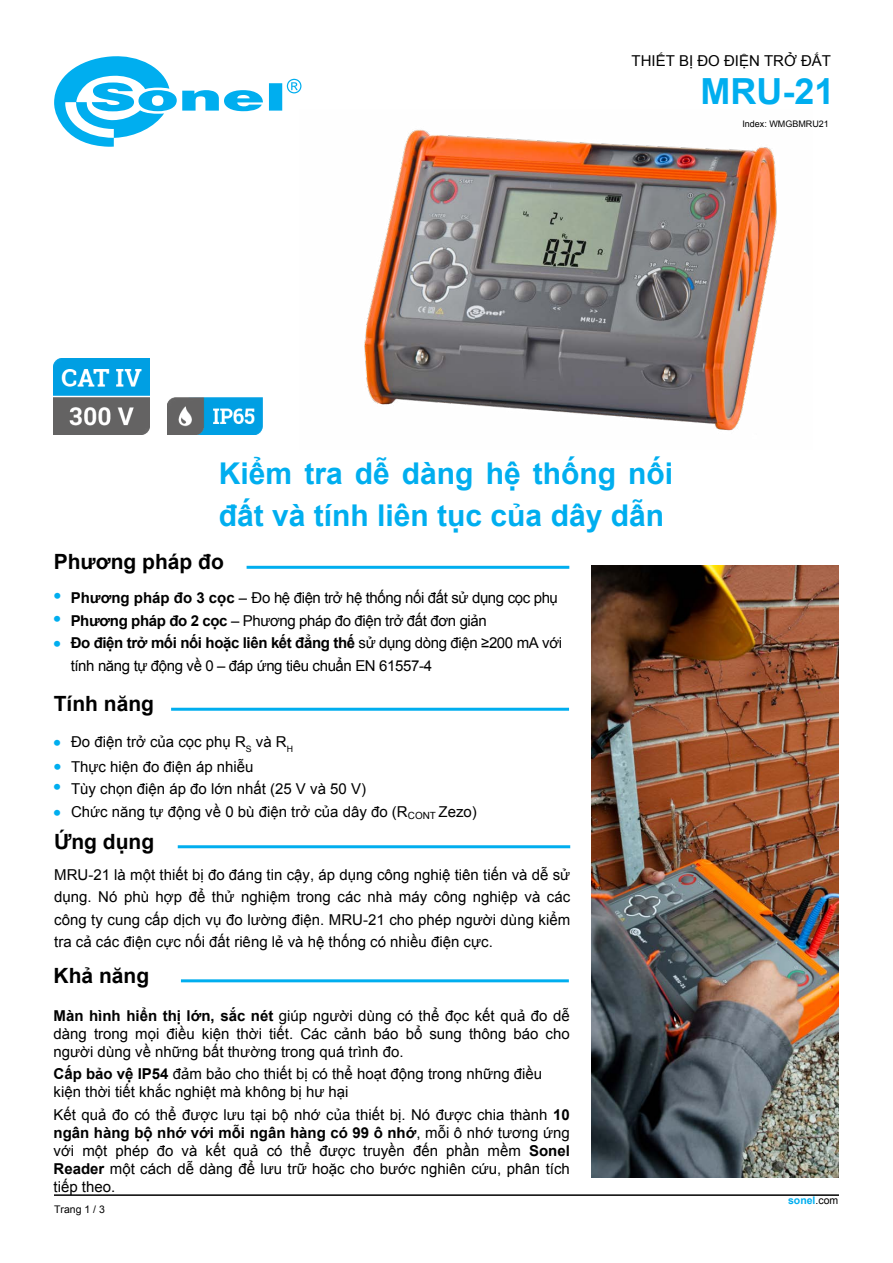
<style>
.page{position:relative;width:893px;height:1263px;background:#fff}
.page>*{position:absolute;margin:0;border:0;box-sizing:border-box;transform-origin:0 0}
.t1{font:700 36px "Arial";color:#00aeef}
.t2{font:700 30px/42px "Arial";color:#00aeef}
.t3{font:700 21px "Arial";color:#000}
.t4{font:700 21px/24.2px "Arial";color:#00aeef}
.t5{font:15px/18px "Arial";color:#000}
.t6{font:15px/22.5px "Arial";letter-spacing:-.025em;color:#000}
.t7{font:700 10.5px "Arial";color:#00aeef}
.t8{font:10.5px "Arial";color:#000}
.t9{font:9px "Arial";color:#000}
.s1{font-weight:700;font-size:21px;color:#00aeef}
.s2{font-weight:700}
.s3{font-weight:400;color:#000}
</style>
<div class="page">
<hr style="left:54px;top:1194px;width:785px;height:2px;background:#000">
<img style="left:591px;top:566px;width:248px;height:611px">
<svg style="left:54px;top:56px;width:247px;height:91px"></svg>
<svg style="left:171px;top:707px;width:398px;height:4px;background:#3fc2f2"></svg>
<hr style="left:247px;top:566px;width:322px;height:3px;background:#00aeef">
<hr style="left:178px;top:845px;width:392px;height:3px;background:#00aeef">
<hr style="left:181px;top:979px;width:388px;height:3px;background:#00aeef">
<img style="left:299px;top:109px;width:478px;height:322px">
<img style="left:167px;top:397px;width:95px;height:37px">
<img style="left:54px;top:359px;width:95px;height:75px">
<p class="t5" style="left:632px;top:52px;width:201px">THIẾT BỊ ĐO ĐIỆN TRỞ ĐẤT</p>
<h1 class="t1" style="left:701px;top:66px;width:135px">MRU-21</h1>
<p class="t9" style="left:742px;top:117px;width:88px">Index: WMGBMRU21</p>
<h2 class="t2" style="left:219px;top:453px;width:456px">Kiểm tra dễ dàng hệ thống nối đất và tính liên tục của dây dẫn</h2>
<h3 class="t3" style="left:54px;top:547px;width:172px">Phương pháp đo</h3>
<p class="t6" style="left:71px;top:586px;width:493px;text-indent:-17px"><span class="s1">•</span> <span class="s2">Phương pháp đo 3 cọc</span> – Đo hệ điện trở hệ thống nối đất sử dụng cọc phụ <span class="s2">Phương pháp đo 2 cọc</span> – Phương pháp đo điện trở đất đơn giản<br><span class="s2">Đo điện trở mối nối hoặc liên kết đẳng thế</span> sử dụng dòng điện ≥200 mA với tính năng tự động về 0 – đáp ứng tiêu chuẩn EN 61557-4</p>
<h3 class="t4" style="left:53px;top:607px;width:9px">• •</h3>
<h3 class="t3" style="left:54px;top:689px;width:102px">Tính năng</h3>
<p class="t5" style="left:71px;top:729px;width:224px;line-height:24.5px;text-indent:-18px"><span class="s1">•</span> Đo điện trở của cọc phụ R<sub>S</sub> và R<sub>H<br></sub>Thực hiện đo điện áp nhiễu</p>
<p class="t5" style="left:71px;top:778px;width:407px;line-height:22.5px">Tùy chọn điện áp đo lớn nhất (25 V và 50 V)<br>Chức năng tự động về 0 bù điện trở của dây đo (R<sub>CONT</sub> Zezo)</p>
<h3 class="t4" style="left:53px;top:757px;width:9px;line-height:19.6px">• •</h3>
<h3 class="t4" style="left:53px;top:801px;width:9px">•</h3>
<h3 class="t3" style="left:54px;top:827px;width:102px">Ứng dụng</h3>
<p class="t5" style="left:54px;top:863px;width:518px;line-height:22.5px;text-align:justify">MRU-21 là một thiết bị đo đáng tin cậy, áp dụng công nghiệ tiên tiến và dễ sử dụng. Nó phù hợp để thử nghiệm trong các nhà máy công nghiệp và các công ty cung cấp dịch vụ đo lường điện. MRU-21 cho phép người dùng kiểm tra cả các điện cực nối đất riêng lẻ và hệ thống có nhiều điện cực.</p>
<h3 class="t3" style="left:54px;top:961px;width:97px">Khả năng</h3>
<p class="t5" style="left:54px;top:1007px;width:518px;text-align:justify"><span class="s2">Màn hình hiển thị lớn, sắc nét</span> giúp người dùng có thể đọc kết quả đo dễ dàng trong mọi điều kiện thời tiết. Các cảnh báo bổ sung thông báo cho người dùng về những bất thường trong quá trình đo.</p>
<p class="t5" style="left:54px;top:1065px;width:490px"><span class="s2">Cấp bảo vệ IP54</span> đảm bảo cho thiết bị có thể hoạt động trong những điều kiện thời tiết khắc nghiệt mà không bị hư hại</p>
<p class="t5" style="left:54px;top:1105px;width:518px;text-align:justify">Kết quả đo có thể được lưu tại bộ nhớ của thiết bị. Nó được chia thành <span class="s2">10 ngân hàng bộ nhớ với mỗi ngân hàng có 99 ô nhớ</span>, mỗi ô nhớ tương ứng với một phép đo và kết quả có thể được truyền đến phần mềm <span class="s2">Sonel Reader</span> một cách dễ dàng để lưu trữ hoặc cho bước nghiên cứu, phân tích tiếp theo.</p>
<p class="t8" style="left:54px;top:1202px;width:52px">Trang 1 / 3</p>
<p class="t7" style="left:788px;top:1193px;width:52px">sonel<span class="s3">.com</span></p>
</div>
